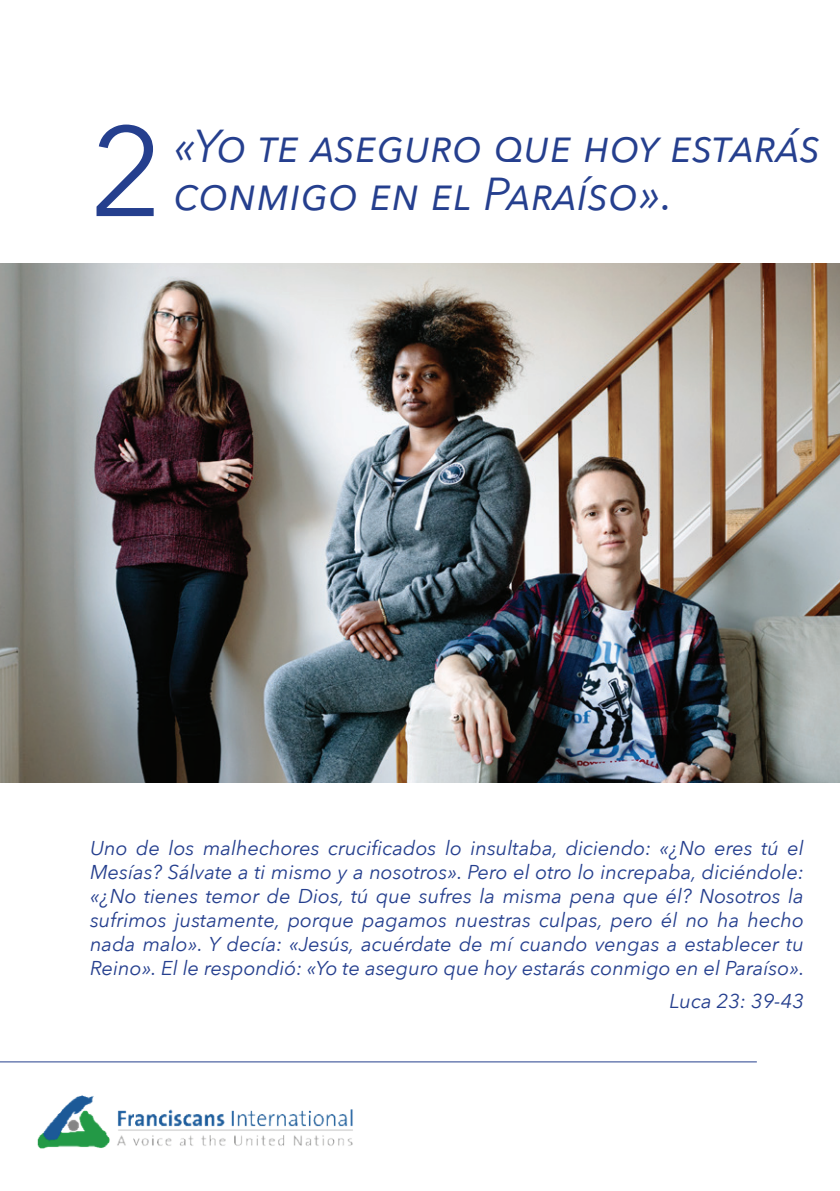
<style>
.page{position:relative;width:840px;height:1191px;background:#fff}
.page>*{position:absolute;margin:0;border:0;box-sizing:border-box;transform-origin:0 0}
.t1{font:126px "Avenir Next";color:#253f8e}
.t2{font:italic 46px "Avenir Next";letter-spacing:-.005em;color:#253f8e}
.t3{font:italic 20px/24px "Avenir Next";color:#253f8e;text-align:justify}
</style>
<div class="page">
<img style="left:37px;top:1095px;width:316px;height:54px">
<hr style="left:0;top:1061px;width:756px;height:1px;background:#253f8e">
<img style="left:0;top:263px;width:839px;height:519px">
<h1 class="t1" style="left:90px;top:66px;width:75px">2</h1>
<h2 class="t2" style="left:174px;top:107px;width:648px">«Yo te aseguro que hoy estarás</h2>
<h2 class="t2" style="left:174px;top:155px;width:501px">conmigo en el Paraíso».</h2>
<p class="t3" style="left:90px;top:835px;width:715px">Uno de los malhechores crucificados lo insultaba, diciendo: «¿No eres tú el Mesías? Sálvate a ti mismo y a nosotros». Pero el otro lo increpaba, diciéndole: «¿No tienes temor de Dios, tú que sufres la misma pena que él? Nosotros la sufrimos justamente, porque pagamos nuestras culpas, pero él no ha hecho nada malo». Y decía: «Jesús, acuérdate de mí cuando vengas a establecer tu Reino». El le respondió: «Yo te aseguro que hoy estarás conmigo en el Paraíso».</p>
<p class="t3" style="left:669px;top:988px;width:136px">Luca 23: 39-43</p>
</div>
